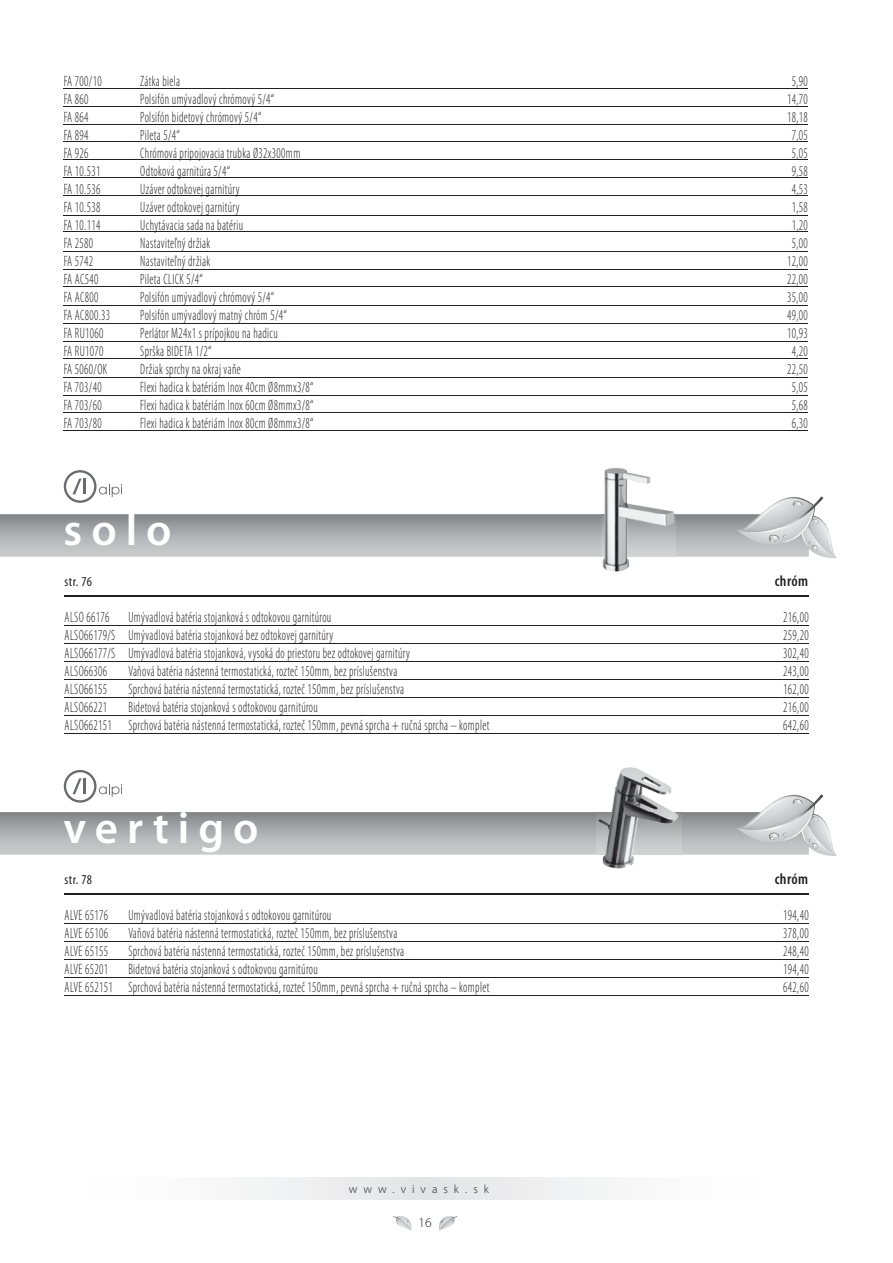
<style>
.page{position:relative;width:893px;height:1263px;background:#fff}
.page>*{position:absolute;margin:0;border:0;box-sizing:border-box;transform-origin:0 0}
.t1{font:600 45px "Myriad Pro";letter-spacing:.2em;color:#fff}
.t2{font:600 condensed 15.3px "Myriad Pro";letter-spacing:.03em;color:#231f20}
.t3{font:300 condensed 15px "Myriad Pro";letter-spacing:.03em;color:#231f20;scale:.8 1}
.t4{font:condensed 13.5px "Myriad Pro";letter-spacing:.03em;color:#231f20}
.t5{font:300 13.5px "Myriad Pro";color:#231f20}
.t6{font:300 12px "Myriad Pro";letter-spacing:.5em;color:#231f20}
</style>
<div class="page">
<svg style="left:393px;top:1216px;width:19px;height:15px"></svg>
<svg style="left:439px;top:1216px;width:18px;height:15px"></svg>
<svg style="left:248px;top:1178px;width:355px;height:21px"></svg>
<hr style="left:64px;top:305px;width:744px;height:1px;background:#231f20">
<hr style="left:64px;top:323px;width:744px;height:1px;background:#231f20">
<hr style="left:64px;top:395px;width:744px;height:1px;background:#231f20">
<hr style="left:64px;top:431px;width:744px;height:1px;background:#231f20">
<hr style="left:64px;top:286px;width:744px;height:1px;background:#231f20">
<hr style="left:64px;top:251px;width:744px;height:1px;background:#231f20">
<hr style="left:64px;top:215px;width:744px;height:1px;background:#231f20">
<hr style="left:64px;top:269px;width:744px;height:1px;background:#231f20">
<hr style="left:64px;top:141px;width:744px;height:1px;background:#231f20">
<hr style="left:64px;top:88px;width:744px;height:1px;background:#231f20">
<hr style="left:64px;top:341px;width:744px;height:1px;background:#231f20">
<hr style="left:64px;top:159px;width:744px;height:1px;background:#231f20">
<hr style="left:64px;top:106px;width:744px;height:1px;background:#231f20">
<hr style="left:64px;top:177px;width:744px;height:1px;background:#231f20">
<hr style="left:64px;top:124px;width:744px;height:1px;background:#231f20">
<hr style="left:64px;top:358px;width:744px;height:1px;background:#231f20">
<hr style="left:64px;top:377px;width:744px;height:1px;background:#231f20">
<hr style="left:64px;top:412px;width:744px;height:1px;background:#231f20">
<hr style="left:64px;top:195px;width:744px;height:1px;background:#231f20">
<hr style="left:64px;top:231px;width:744px;height:1px;background:#231f20">
<hr style="left:65px;top:595px;width:744px;height:2px;background:#231f20">
<hr style="left:65px;top:893px;width:744px;height:2px;background:#231f20">
<hr style="left:65px;top:626px;width:744px;height:1px;background:#231f20">
<hr style="left:65px;top:923px;width:744px;height:1px;background:#231f20">
<hr style="left:65px;top:644px;width:744px;height:1px;background:#231f20">
<hr style="left:65px;top:941px;width:744px;height:1px;background:#231f20">
<hr style="left:65px;top:661px;width:744px;height:1px;background:#231f20">
<hr style="left:65px;top:959px;width:744px;height:1px;background:#231f20">
<hr style="left:65px;top:679px;width:744px;height:1px;background:#231f20">
<hr style="left:65px;top:977px;width:744px;height:1px;background:#231f20">
<hr style="left:65px;top:697px;width:744px;height:1px;background:#231f20">
<hr style="left:65px;top:995px;width:744px;height:1px;background:#231f20">
<hr style="left:65px;top:715px;width:744px;height:1px;background:#231f20">
<hr style="left:65px;top:733px;width:744px;height:1px;background:#231f20">
<img style="left:602px;top:468px;width:27px;height:104px">
<img style="left:603px;top:767px;width:37px;height:102px">
<svg style="left:0;top:470px;width:837px;height:95px"></svg>
<svg style="left:0;top:770px;width:837px;height:93px"></svg>
<p class="t3" style="left:64px;top:73px;width:49px">FA 700/10</p>
<p class="t3" style="left:140px;top:73px;width:51px">Zátka biela</p>
<p class="t3" style="left:792px;top:73px;width:22px">5,90</p>
<p class="t3" style="left:64px;top:91px;width:33px">FA 860</p>
<p class="t3" style="left:140px;top:91px;width:169px">Polsifón umývadlový chrómový 5/4“</p>
<p class="t3" style="left:787px;top:91px;width:27px">14,70</p>
<p class="t3" style="left:64px;top:109px;width:33px">FA 864</p>
<p class="t3" style="left:140px;top:109px;width:153px">Polsifón bidetový chrómový 5/4“</p>
<p class="t3" style="left:787px;top:109px;width:27px">18,18</p>
<p class="t3" style="left:64px;top:127px;width:33px">FA 894</p>
<p class="t3" style="left:140px;top:127px;width:51px">Pileta 5/4“</p>
<p class="t3" style="left:792px;top:127px;width:22px">7,05</p>
<p class="t3" style="left:64px;top:145px;width:33px">FA 926</p>
<p class="t3" style="left:140px;top:145px;width:202px">Chrómová pripojovacia trubka Ø32x300mm</p>
<p class="t3" style="left:792px;top:145px;width:22px">5,05</p>
<p class="t3" style="left:64px;top:163px;width:47px">FA 10.531</p>
<p class="t3" style="left:140px;top:163px;width:114px">Odtoková garnitúra 5/4“</p>
<p class="t3" style="left:792px;top:163px;width:22px">9,58</p>
<p class="t3" style="left:64px;top:181px;width:47px">FA 10.536</p>
<p class="t3" style="left:140px;top:181px;width:126px">Uzáver odtokovej garnitúry</p>
<p class="t3" style="left:792px;top:181px;width:22px">4,53</p>
<p class="t3" style="left:64px;top:199px;width:47px">FA 10.538</p>
<p class="t3" style="left:140px;top:199px;width:126px">Uzáver odtokovej garnitúry</p>
<p class="t3" style="left:792px;top:199px;width:22px">1,58</p>
<p class="t3" style="left:64px;top:217px;width:47px">FA 10.114</p>
<p class="t3" style="left:140px;top:217px;width:130px">Uchytávacia sada na batériu</p>
<p class="t3" style="left:792px;top:217px;width:22px">1,20</p>
<p class="t3" style="left:64px;top:235px;width:38px">FA 2580</p>
<p class="t3" style="left:140px;top:235px;width:89px">Nastaviteľný držiak</p>
<p class="t3" style="left:792px;top:235px;width:22px">5,00</p>
<p class="t3" style="left:64px;top:253px;width:38px">FA 5742</p>
<p class="t3" style="left:140px;top:253px;width:89px">Nastaviteľný držiak</p>
<p class="t3" style="left:787px;top:253px;width:27px">12,00</p>
<p class="t3" style="left:64px;top:271px;width:45px">FA AC540</p>
<p class="t3" style="left:140px;top:271px;width:80px">Pileta CLICK 5/4“</p>
<p class="t3" style="left:787px;top:271px;width:27px">22,00</p>
<p class="t3" style="left:64px;top:289px;width:45px">FA AC800</p>
<p class="t3" style="left:140px;top:289px;width:169px">Polsifón umývadlový chrómový 5/4“</p>
<p class="t3" style="left:787px;top:289px;width:27px">35,00</p>
<p class="t3" style="left:64px;top:307px;width:60px">FA AC800.33</p>
<p class="t3" style="left:140px;top:307px;width:185px">Polsifón umývadlový matný chróm 5/4“</p>
<p class="t3" style="left:787px;top:307px;width:27px">49,00</p>
<p class="t3" style="left:64px;top:325px;width:51px">FA RU1060</p>
<p class="t3" style="left:140px;top:325px;width:173px">Perlátor M24x1 s prípojkou na hadicu</p>
<p class="t3" style="left:787px;top:325px;width:27px">10,93</p>
<p class="t3" style="left:64px;top:343px;width:51px">FA RU1070</p>
<p class="t3" style="left:140px;top:343px;width:91px">Sprška BIDETA 1/2“</p>
<p class="t3" style="left:792px;top:343px;width:22px">4,20</p>
<p class="t3" style="left:64px;top:361px;width:56px">FA 5060/OK</p>
<p class="t3" style="left:140px;top:361px;width:127px">Držiak sprchy na okraj vaňe</p>
<p class="t3" style="left:787px;top:361px;width:27px">22,50</p>
<p class="t3" style="left:64px;top:379px;width:49px">FA 703/40</p>
<p class="t3" style="left:140px;top:379px;width:218px">Flexi hadica k batériám Inox 40cm Ø8mmx3/8“</p>
<p class="t3" style="left:792px;top:379px;width:22px">5,05</p>
<p class="t3" style="left:64px;top:397px;width:49px">FA 703/60</p>
<p class="t3" style="left:140px;top:397px;width:218px">Flexi hadica k batériám Inox 60cm Ø8mmx3/8“</p>
<p class="t3" style="left:792px;top:397px;width:22px">5,68</p>
<p class="t3" style="left:64px;top:415px;width:49px">FA 703/80</p>
<p class="t3" style="left:140px;top:415px;width:218px">Flexi hadica k batériám Inox 80cm Ø8mmx3/8“</p>
<p class="t3" style="left:792px;top:415px;width:22px">6,30</p>
<h1 class="t1" style="left:64px;top:501px;width:110px">solo</h1>
<p class="t4" style="left:65px;top:574px;width:29px">str. 76</p>
<p class="t2" style="left:775px;top:573px;width:35px">chróm</p>
<p class="t3" style="left:65px;top:609px;width:57px">ALSO 66176</p>
<p class="t3" style="left:128px;top:609px;width:255px">Umývadlová batéria stojanková s odtokovou garnitúrou</p>
<p class="t3" style="left:783px;top:609px;width:33px">216,00</p>
<p class="t3" style="left:65px;top:627px;width:337px">ALSO66179/S Umývadlová batéria stojanková bez odtokovej garnitúry</p>
<p class="t3" style="left:783px;top:627px;width:33px">259,20</p>
<p class="t3" style="left:65px;top:645px;width:433px">ALSO66177/S Umývadlová batéria stojanková, vysoká do priestoru bez odtokovej garnitúry</p>
<p class="t3" style="left:783px;top:645px;width:33px">302,40</p>
<p class="t3" style="left:65px;top:663px;width:55px">ALSO66306</p>
<p class="t3" style="left:128px;top:663px;width:338px">Vaňová batéria nástenná termostatická, rozteč 150mm, bez príslušenstva</p>
<p class="t3" style="left:783px;top:663px;width:33px">243,00</p>
<p class="t3" style="left:65px;top:681px;width:55px">ALSO66155</p>
<p class="t3" style="left:128px;top:681px;width:346px">Sprchová batéria nástenná termostatická, rozteč 150mm, bez príslušenstva</p>
<p class="t3" style="left:783px;top:681px;width:33px">162,00</p>
<p class="t3" style="left:65px;top:699px;width:55px">ALSO66221</p>
<p class="t3" style="left:128px;top:699px;width:238px">Bidetová batéria stojanková s odtokovou garnitúrou</p>
<p class="t3" style="left:783px;top:699px;width:33px">216,00</p>
<p class="t3" style="left:65px;top:717px;width:532px">ALSO662151 Sprchová batéria nástenná termostatická, rozteč 150mm, pevná sprcha + ručná sprcha – komplet</p>
<p class="t3" style="left:783px;top:717px;width:33px">642,60</p>
<h1 class="t1" style="left:64px;top:799px;width:197px">vertigo</h1>
<p class="t4" style="left:65px;top:871px;width:29px">str. 78</p>
<p class="t2" style="left:775px;top:871px;width:35px">chróm</p>
<p class="t3" style="left:65px;top:907px;width:56px">ALVE 65176</p>
<p class="t3" style="left:128px;top:907px;width:255px">Umývadlová batéria stojanková s odtokovou garnitúrou</p>
<p class="t3" style="left:783px;top:907px;width:33px">194,40</p>
<p class="t3" style="left:65px;top:925px;width:56px">ALVE 65106</p>
<p class="t3" style="left:128px;top:925px;width:338px">Vaňová batéria nástenná termostatická, rozteč 150mm, bez príslušenstva</p>
<p class="t3" style="left:783px;top:925px;width:33px">378,00</p>
<p class="t3" style="left:65px;top:943px;width:56px">ALVE 65155</p>
<p class="t3" style="left:128px;top:943px;width:346px">Sprchová batéria nástenná termostatická, rozteč 150mm, bez príslušenstva</p>
<p class="t3" style="left:783px;top:943px;width:33px">248,40</p>
<p class="t3" style="left:65px;top:961px;width:56px">ALVE 65201</p>
<p class="t3" style="left:128px;top:961px;width:238px">Bidetová batéria stojanková s odtokovou garnitúrou</p>
<p class="t3" style="left:783px;top:961px;width:33px">194,40</p>
<p class="t3" style="left:65px;top:979px;width:532px">ALVE 652151 Sprchová batéria nástenná termostatická, rozteč 150mm, pevná sprcha + ručná sprcha – komplet</p>
<p class="t3" style="left:783px;top:979px;width:33px">642,60</p>
<p class="t6" style="left:349px;top:1182px;width:142px">www.vivask.sk</p>
<p class="t5" style="left:419px;top:1215px;width:15px">16</p>
</div>
